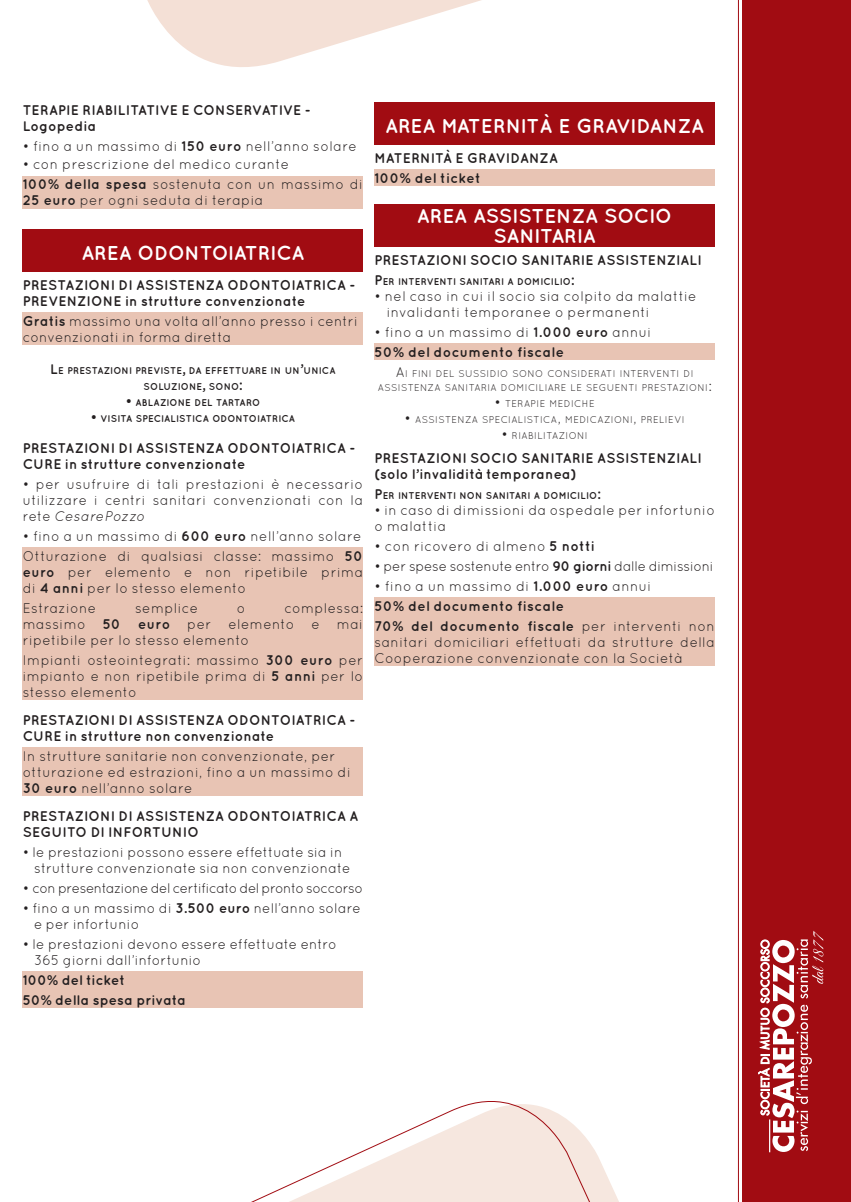
<style>
.page{position:relative;width:851px;height:1202px;background:#fff}
.page>*{position:absolute;margin:0;border:0;box-sizing:border-box;transform-origin:0 0}
.t1{font:700 20px/20px "Quicksand";color:#fff;text-align:center}
.t2{font:14px/16px "Quicksand";letter-spacing:.025em;color:#231f20}
.t3{font:700 14px/16px "Quicksand";letter-spacing:.015em;color:#231f20}
.t4{font:14px "Quicksand";letter-spacing:.005em;color:#231f20}
.t5{font:14px "Quicksand";letter-spacing:-.03em;color:#231f20}
.t6{font:14px "Quicksand";letter-spacing:-.015em;color:#231f20}
.t7{font:14px "Quicksand";color:#231f20}
.t8{font:700 9.8px/16px "Quicksand";letter-spacing:.015em;color:#231f20;text-align:center}
.t9{font:9.8px/14px "Quicksand";letter-spacing:.035em;color:#231f20;text-align:center}
.s1{font-weight:700}
.s2{font-size:14px}
.s3{font-style:italic}
.s4{font-weight:400}
</style>
<div class="page">
<div style="left:742px;top:0;width:108px;height:1202px;background:#a10c12"></div>
<hr style="left:737px;top:0;width:1px;height:1202px;background:#a10c12">
<svg style="left:147px;top:0;width:334px;height:67px;fill:#f4e0d6"></svg>
<svg style="left:758px;top:931px;width:65px;height:221px"></svg>
<div style="left:23px;top:548px;width:340px;height:152px;background:#e8c4b4"></div>
<div style="left:23px;top:748px;width:340px;height:48px;background:#e8c4b4"></div>
<div style="left:23px;top:972px;width:340px;height:36px;background:#e8c4b4"></div>
<div style="left:374px;top:204px;width:340px;height:43px;background:#a10c12"></div>
<div style="left:374px;top:343px;width:340px;height:17px;background:#e8c4b4"></div>
<div style="left:374px;top:597px;width:340px;height:69px;background:#e8c4b4"></div>
<div style="left:23px;top:176px;width:340px;height:32px;background:#e8c4b4"></div>
<div style="left:374px;top:102px;width:340px;height:43px;background:#a10c12"></div>
<div style="left:374px;top:169px;width:340px;height:17px;background:#e8c4b4"></div>
<div style="left:23px;top:229px;width:340px;height:43px;background:#a10c12"></div>
<div style="left:23px;top:313px;width:340px;height:32px;background:#e8c4b4"></div>
<svg style="left:251px;top:1101px;width:368px;height:101px"></svg>
<p class="t3" style="left:23px;top:102px;width:289px">TERAPIE RIABILITATIVE E CONSERVATIVE -<br>Logopedia</p>
<p class="t2" style="left:23px;top:138px;width:335px">• fino a un massimo di <span class="s1">150 euro</span> nell’anno solare</p>
<p class="t2" style="left:23px;top:156px;width:268px">• con prescrizione del medico curante</p>
<p class="t2" style="left:23px;top:176px;width:342px"><span class="s1">100% della spesa</span> sostenuta con un massimo di<br><span class="s1">25 euro</span> per ogni seduta di terapia</p>
<p class="t1" style="left:81px;top:242px;width:224px">AREA ODONTOIATRICA</p>
<p class="t3" style="left:23px;top:276px;width:334px">PRESTAZIONI DI ASSISTENZA ODONTOIATRICA -<br>PREVENZIONE in strutture convenzionate</p>
<p class="t2" style="left:23px;top:313px;width:336px"><span class="s1">Gratis</span> massimo una volta all’anno presso i centri convenzionati in forma diretta</p>
<p class="t8" style="left:50px;top:362px;width:287px"><span class="s2">L</span>E PRESTAZIONI PREVISTE<span class="s2">,</span> DA EFFETTUARE IN UN<span class="s2">’</span>UNICA<br>SOLUZIONE<span class="s2">,</span> SONO<span class="s2">:</span></p>
<p class="t8" style="left:125px;top:394px;width:136px"><span class="s2">•</span> ABLAZIONE DEL TARTARO</p>
<p class="t8" style="left:91px;top:410px;width:206px"><span class="s2">•</span> VISITA SPECIALISTICA ODONTOIATRICA</p>
<p class="t3" style="left:23px;top:440px;width:334px">PRESTAZIONI DI ASSISTENZA ODONTOIATRICA -<br>CURE in strutture convenzionate</p>
<p class="t2" style="left:23px;top:476px;width:342px;text-align:justify">• per usufruire di tali prestazioni è necessario utilizzare i centri sanitari convenzionati con la rete <span class="s3">CesarePozzo</span></p>
<p class="t2" style="left:23px;top:528px;width:340px">• fino a un massimo di <span class="s1">600 euro</span> nell’anno solare</p>
<p class="t2" style="left:23px;top:548px;width:342px;text-align:justify">Otturazione di qualsiasi classe: massimo <span class="s1">50 euro</span> per elemento e non ripetibile prima di <span class="s1">4 anni</span> per lo stesso elemento</p>
<p class="t2" style="left:23px;top:600px;width:75px">Estrazione</p>
<p class="t2" style="left:135px;top:600px;width:64px">semplice</p>
<p class="t2" style="left:237px;top:600px;width:10px">o</p>
<p class="t2" style="left:23px;top:600px;width:342px;text-align:justify;text-indent:262px">complessa: massimo <span class="s1">50 euro</span> per elemento e mai ripetibile per lo stesso elemento</p>
<p class="t2" style="left:23px;top:652px;width:342px;text-align:justify">Impianti osteointegrati: massimo <span class="s1">300 euro</span> per impianto e non ripetibile prima di <span class="s1">5 anni</span> per lo stesso elemento</p>
<p class="t3" style="left:23px;top:712px;width:334px">PRESTAZIONI DI ASSISTENZA ODONTOIATRICA -<br>CURE in strutture non convenzionate</p>
<p class="t2" style="left:23px;top:748px;width:329px">In strutture sanitarie non convenzionate, per otturazione ed estrazioni, fino a un massimo di<br><span class="s1">30 euro</span> nell’anno solare</p>
<p class="t3" style="left:23px;top:808px;width:337px">PRESTAZIONI DI ASSISTENZA ODONTOIATRICA A<br>SEGUITO DI INFORTUNIO</p>
<p class="t2" style="left:23px;top:844px;width:321px">• le prestazioni possono essere effettuate sia in</p>
<p class="t7" style="left:34px;top:860px;width:318px">strutture convenzionate sia non convenzionate</p>
<p class="t5" style="left:23px;top:880px;width:342px">• con presentazione del certificato del pronto soccorso</p>
<p class="t2" style="left:23px;top:900px;width:339px">• fino a un massimo di <span class="s1">3.500 euro</span> nell’anno solare</p>
<p class="t4" style="left:34px;top:916px;width:106px">e per infortunio</p>
<p class="t4" style="left:23px;top:936px;width:315px">• le prestazioni devono essere effettuate entro</p>
<p class="t4" style="left:34px;top:952px;width:168px">365 giorni dall’infortunio</p>
<p class="t3" style="left:23px;top:970px;width:164px;line-height:20px">100% del ticket<br>50% della spesa privata</p>
<p class="t1" style="left:385px;top:115px;width:320px">AREA MATERNITÀ E GRAVIDANZA</p>
<p class="t3" style="left:374px;top:149px;width:185px">MATERNITÀ E GRAVIDANZA</p>
<p class="t3" style="left:374px;top:169px;width:108px">100% del ticket</p>
<p class="t1" style="left:417px;top:205px;width:257px">AREA ASSISTENZA SOCIO<br>SANITARIA</p>
<p class="t3" style="left:374px;top:251px;width:328px">PRESTAZIONI SOCIO SANITARIE ASSISTENZIALI</p>
<p class="t8" style="left:374px;top:273px;width:201px"><span class="s2">P</span>ER INTERVENTI SANITARI A DOMICILIO<span class="s2">:</span></p>
<p class="t2" style="left:374px;top:288px;width:323px">• nel caso in cui il socio sia colpito da malattie</p>
<p class="t2" style="left:386px;top:304px;width:264px">invalidanti temporanee o permanenti</p>
<p class="t2" style="left:374px;top:324px;width:278px">• fino a un massimo di <span class="s1">1.000 euro</span> annui</p>
<p class="t3" style="left:374px;top:343px;width:191px">50% del documento fiscale</p>
<p class="t9" style="left:377px;top:366px;width:335px"><span class="s2">A</span>I FI NI DEL SUSSI DIO SONO CONSI DERATI I NTERVENTI DI<br>ASSISTENZA SANITARIA DOMI CI LIARE LE SEGUENTI PRESTAZI ONI <span class="s2">:</span></p>
<p class="t9" style="left:494px;top:396px;width:101px"><span class="s2">•</span> TERAPI E MEDICHE</p>
<p class="t9" style="left:404px;top:412px;width:279px"><span class="s2">•</span> ASSISTENZA SPECIALISTI CA<span class="s2">,</span> MEDI CAZI ONI <span class="s2">,</span> PRELI EVI</p>
<p class="t9" style="left:501px;top:428px;width:85px"><span class="s2">•</span> RIABI LITAZI ONI</p>
<p class="t3" style="left:374px;top:449px;width:328px">PRESTAZIONI SOCIO SANITARIE ASSISTENZIALI (solo l’invalidità temporanea)</p>
<p class="t8" style="left:374px;top:487px;width:227px"><span class="s2">P</span>ER INTERVENTI NON SANITARI A DOMICILIO<span class="s2">:</span></p>
<p class="t2" style="left:374px;top:502px;width:342px">• in caso di dimissioni da ospedale per infortunio o malattia</p>
<p class="t2" style="left:374px;top:538px;width:222px">• con ricovero di almeno <span class="s1">5 notti</span></p>
<p class="t6" style="left:374px;top:558px;width:340px">• per spese sostenute entro <span class="s1">90 giorni</span> dalle dimissioni</p>
<p class="t2" style="left:374px;top:578px;width:278px">• fino a un massimo di <span class="s1">1.000 euro</span> annui</p>
<p class="t3" style="left:374px;top:595px;width:342px;line-height:20px">50% del documento fiscale<br>70% del documento fiscale <span class="s4">per interventi non</span></p>
<p class="t2" style="left:374px;top:634px;width:342px">sanitari domiciliari effettuati da strutture della<br>Cooperazione convenzionate con la Società</p>
</div>
